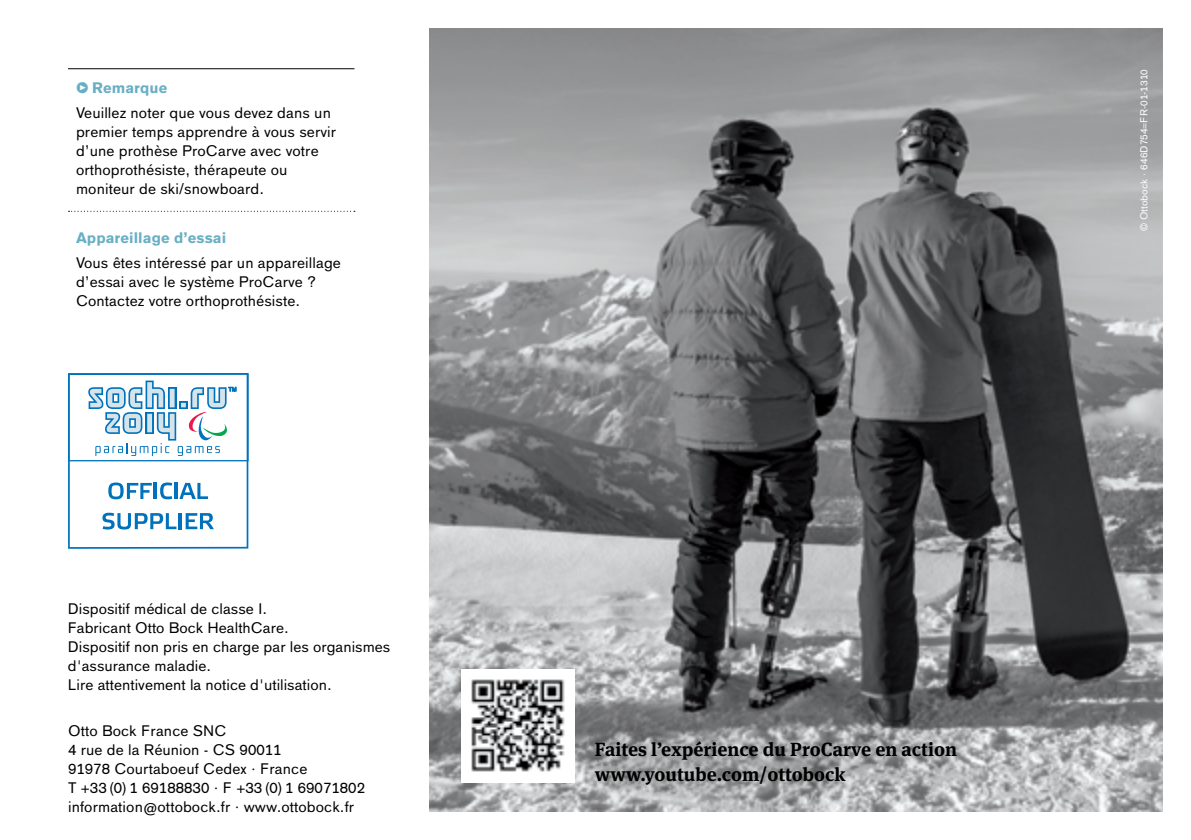
<style>
.page{position:relative;width:1191px;height:840px;background:#fff}
.page>*{position:absolute;margin:0;border:0;box-sizing:border-box;transform-origin:0 0}
.t1{font:700 19px/25px "OBO Serif";color:#000}
.t2{font:15px/19px "OBO Sans";letter-spacing:.005em;color:#000}
.t3{font:700 15px "OBO Sans";letter-spacing:.005em;color:#69afc3}
.t4{font:10px "OBO Sans";letter-spacing:.005em;color:#fff}
.s1{font-family:"OBO Serif";color:#69afc3}
.s2{font-weight:700;color:#69afc3}
</style>
<div class="page">
<img style="left:429px;top:28px;width:733px;height:783px">
<svg style="left:68px;top:373px;width:181px;height:175px"></svg>
<hr style="left:68px;top:68px;width:286px;height:1px;background:#000">
<svg style="left:69px;top:211px;width:286px;height:1px"></svg>
<div style="left:565px;top:711px;width:420px;height:102px;background:#000;opacity:.75"></div>
<div style="left:461px;top:668px;width:113px;height:113px;background:#fff"></div>
<img style="left:471px;top:679px;width:94px;height:93px">
<p class="t2" style="left:76px;top:75px;width:256px;line-height:25px"><span class="s1">•</span> <span class="s2">Remarque<br></span>Veuillez noter que vous devez dans un</p>
<p class="t2" style="left:76px;top:122px;width:261px">premier temps apprendre à vous servir d’une prothèse ProCarve avec votre orthoprothésiste, thérapeute ou moniteur de ski/snowboard.</p>
<p class="t3" style="left:76px;top:229px;width:152px">Appareillage d’essai</p>
<p class="t2" style="left:76px;top:253px;width:266px">Vous êtes intéressé par un appareillage d’essai avec le système ProCarve ?<br>Contactez votre orthoprothésiste.</p>
<p class="t2" style="left:68px;top:599px;width:324px">Dispositif médical de classe I.<br>Fabricant Otto Bock HealthCare.<br>Dispositif non pris en charge par les organismes d'assurance maladie.<br>Lire attentivement la notice d'utilisation.</p>
<p class="t2" style="left:68px;top:720px;width:298px">Otto Bock France SNC<br>4 rue de la Réunion - CS 90011<br>91978 Courtaboeuf Cedex · France<br>T +33(0)1 69188830 · F +33(0)1 69071802 information@ottobock.fr · www.ottobock.fr</p>
<p class="t4" style="left:1138px;top:231px;width:163px;rotate:-90deg">© Ottobock · 646D754=FR-01-1310</p>
<p class="t1" style="left:595px;top:736px;width:363px">Faites l’expérience du ProCarve en action www.youtube.com/ottobock</p>
</div>
